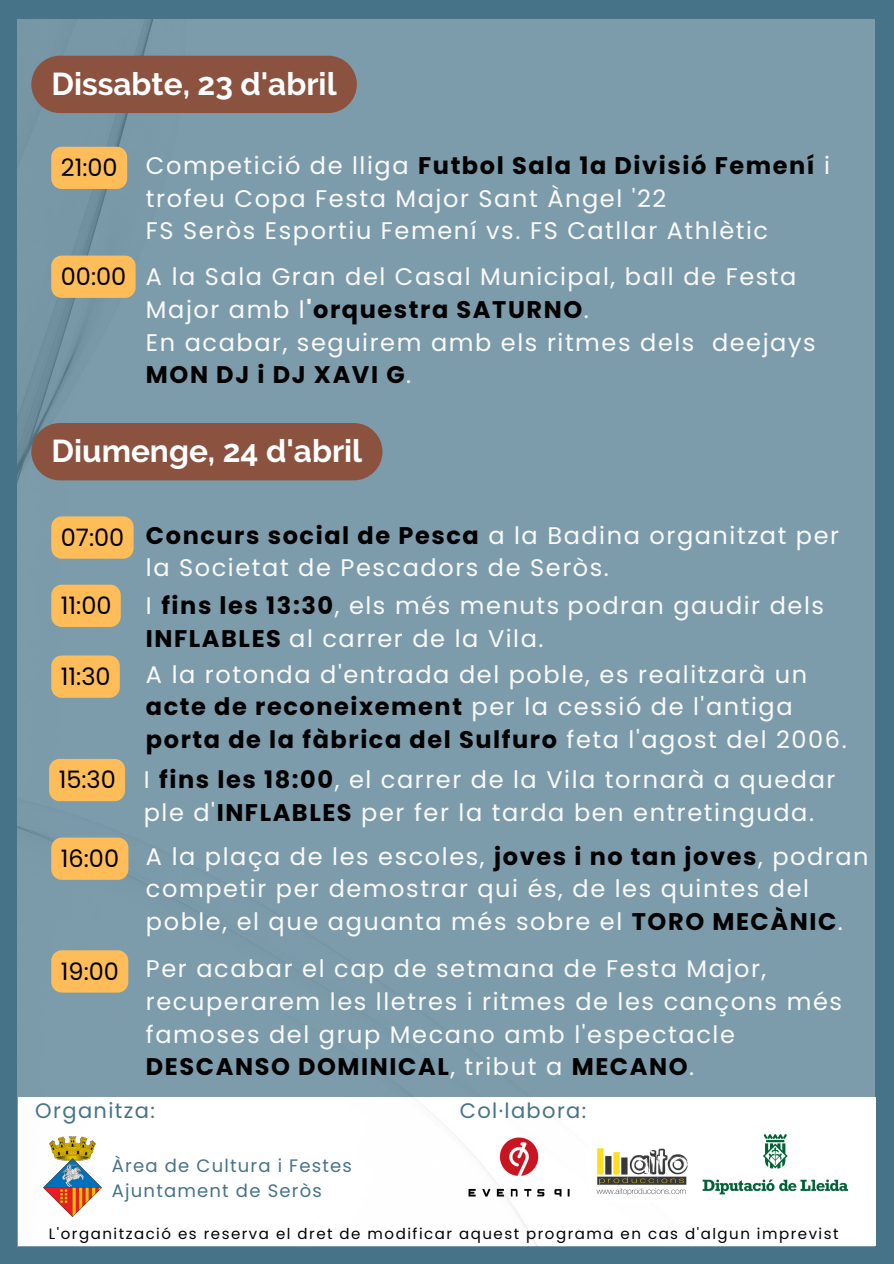
<style>
.page{position:relative;width:894px;height:1264px;background:#fff}
.page>*{position:absolute;margin:0;border:0;box-sizing:border-box;transform-origin:0 0}
.t1{font:700 31.5px "Raleway";color:#fff}
.t2{font:24px/32.7px "Poppins";letter-spacing:.065em;color:#fafafa}
.t3{font:24px "Poppins";color:#000}
.t4{font:21px "Poppins";letter-spacing:.065em;color:#477389}
.t5{font:18px/24.8px "Poppins";letter-spacing:.065em;color:#477389}
.t6{font:15px "Poppins";letter-spacing:.1em;color:#000}
.s1{font-weight:700;color:#000}
.s2{font-weight:700}
</style>
<div class="page">
<div style="left:0;top:0;width:893px;height:1263px;background:#477389"></div>
<img style="left:17px;top:20px;width:857px;height:1226px">
<img style="left:43px;top:1122px;width:59px;height:94px">
<img style="left:693px;top:1123px;width:164px;height:82px">
<img style="left:455px;top:1119px;width:127px;height:94px">
<div style="left:31px;top:56px;width:326px;height:57px;background:#8b523f;border-radius:29px"></div>
<div style="left:51px;top:147px;width:76px;height:42px;background:#ffbd59"></div>
<div style="left:51px;top:837px;width:77px;height:42px;background:#ffbd59"></div>
<div style="left:51px;top:950px;width:77px;height:42px;background:#ffbd59"></div>
<div style="left:51px;top:516px;width:83px;height:42px;background:#ffbd59"></div>
<svg style="left:51px;top:655px;width:69px;height:42px"></svg>
<svg style="left:51px;top:255px;width:84px;height:43px"></svg>
<div style="left:31px;top:423px;width:351px;height:57px;background:#8b523f;border-radius:29px"></div>
<svg style="left:51px;top:584px;width:70px;height:43px"></svg>
<img style="left:589px;top:1138px;width:104px;height:63px">
<div style="left:49px;top:759px;width:76px;height:42px;background:#ffbd59"></div>
<p class="t1" style="left:51px;top:65px;width:286px">Dissabte, 23 d'abril</p>
<p class="t3" style="left:61px;top:151px;width:58px">21:00</p>
<p class="t2" style="left:146px;top:149px;width:685px">Competició de lliga <span class="s1">Futbol Sala 1a Divisió Femení</span> i trofeu Copa Festa Major Sant Àngel '22</p>
<p class="t2" style="left:146px;top:214px;width:623px">FS Seròs Esportiu Femení vs. FS Catllar Athlètic</p>
<p class="t3" style="left:61px;top:260px;width:67px">00:00</p>
<p class="t2" style="left:146px;top:260px;width:652px">A la Sala Gran del Casal Municipal, ball de Festa<br>Major amb l<span class="s2">'</span><span class="s1">orquestra SATURNO</span>.</p>
<p class="t2" style="left:146px;top:326px;width:671px">En acabar, seguirem amb els ritmes dels deejays<br><span class="s1">MON DJ i DJ XAVI G</span>.</p>
<p class="t1" style="left:51px;top:433px;width:312px">Diumenge, 24 d'abril</p>
<p class="t3" style="left:61px;top:521px;width:65px">07:00</p>
<p class="t2" style="left:146px;top:519px;width:694px"><span class="s1">Concurs social de Pesca</span> a la Badina organitzat per la Societat de Pescadors de Seròs.</p>
<p class="t3" style="left:61px;top:589px;width:52px">11:00</p>
<p class="t2" style="left:146px;top:589px;width:679px">I <span class="s1">fins les 13:30</span>, els més menuts podran gaudir dels<br><span class="s1">INFLABLES</span> al carrer de la Vila.</p>
<p class="t3" style="left:61px;top:660px;width:51px">11:30</p>
<p class="t2" style="left:146px;top:658px;width:702px">A la rotonda d'entrada del poble, es realitzarà un <span class="s1">acte de reconeixement</span> per la cessió de l'antiga <span class="s1">porta de la fàbrica del Sulfuro</span> feta l'agost del 2006.</p>
<p class="t3" style="left:59px;top:763px;width:59px">15:30</p>
<p class="t2" style="left:144px;top:763px;width:693px">I <span class="s1">fins les 18:00</span>, el carrer de la Vila tornarà a quedar ple d'<span class="s1">INFLABLES</span> per fer la tarda ben entretinguda.</p>
<p class="t3" style="left:61px;top:842px;width:60px">16:00</p>
<p class="t2" style="left:146px;top:840px;width:724px">A la plaça de les escoles, <span class="s1">joves i no tan joves</span>, podran competir per demostrar qui és, de les quintes del poble, el que aguanta més sobre el <span class="s1">TORO MECÀNIC</span>.</p>
<p class="t3" style="left:61px;top:954px;width:60px">19:00</p>
<p class="t2" style="left:146px;top:952px;width:697px">Per acabar el cap de setmana de Festa Major, recuperarem les lletres i ritmes de les cançons més famoses del grup Mecano amb l'espectacle <span class="s1">DESCANSO DOMINICAL</span>, tribut a <span class="s1">MECANO</span>.</p>
<p class="t4" style="left:35px;top:1095px;width:121px">Organitza:</p>
<p class="t4" style="left:459px;top:1095px;width:128px">Col·labora:</p>
<p class="t5" style="left:112px;top:1153px;width:241px">Àrea de Cultura i Festes<br>Ajuntament de Seròs</p>
<p class="t6" style="left:49px;top:1223px;width:790px">L'organització es reserva el dret de modificar aquest programa en cas d'algun imprevist</p>
</div>
